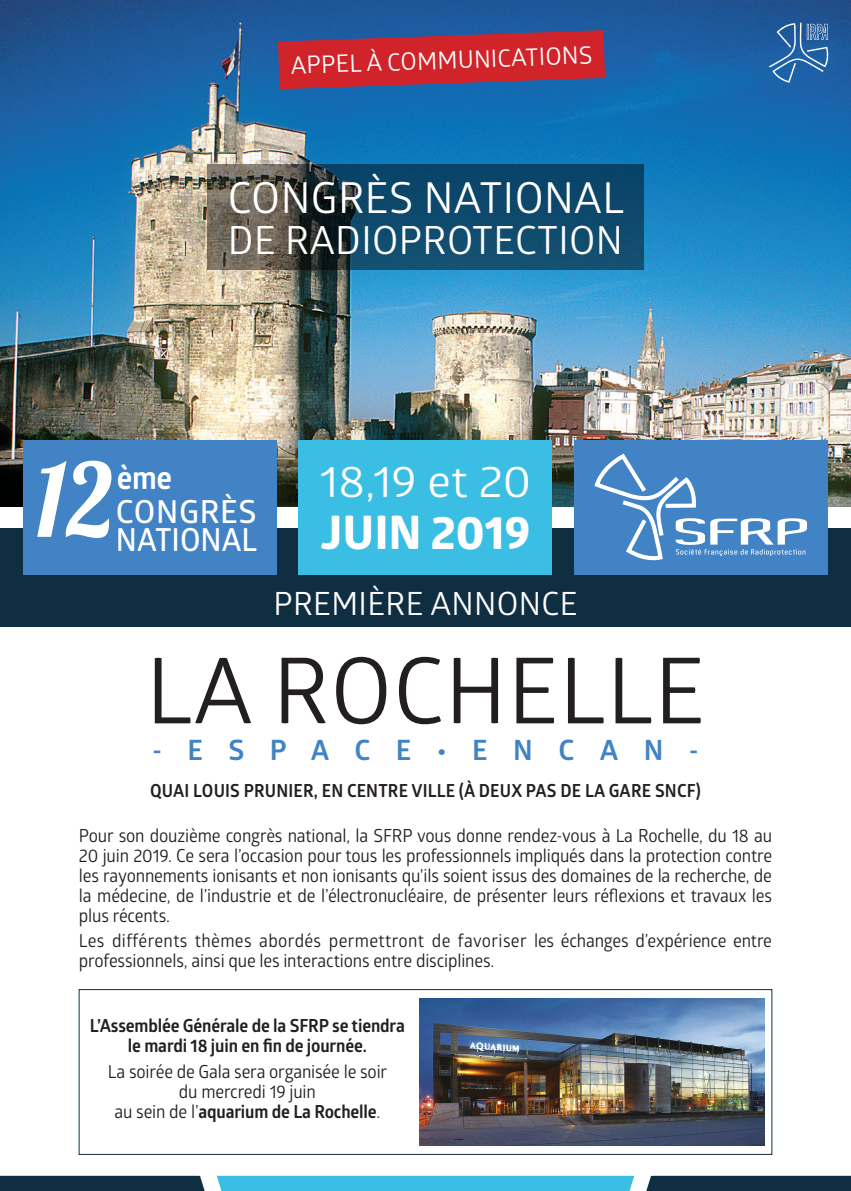
<style>
.page{position:relative;width:851px;height:1191px;background:#fff}
.page>*{position:absolute;margin:0;border:0;box-sizing:border-box;transform-origin:0 0}
.t1{font:101.8px "Lobster 1.4";color:#fff;scale:.95 1}
.t2{font:91px "Glober";letter-spacing:.01em;color:#231f20}
.t3{font:700 46.4px "Globerx";letter-spacing:.005em;color:#fff}
.t4{font:44px "Glober";color:#fff;scale:1.04 1}
.t5{font:42.8px "Glober";letter-spacing:.01em;color:#fff}
.t6{font:38.8px "Glober";letter-spacing:.01em;color:#fff}
.t7{font:32px "Glober";letter-spacing:.01em;color:#fff}
.t8{font:600 31.8px "Glober";color:#fff;scale:.95 1}
.t9{font:600 31.8px "Glober";letter-spacing:.02em;color:#fff}
.t10{font:700 31.8px "Glober";color:#fff;scale:.95 1}
.t11{font:700 28px "Glober";letter-spacing:.91em;color:#4183c4}
.t12{font:24px "Glober";color:#fff}
.t13{font:18px/20px "Glober";letter-spacing:-.01em;color:#231f20;text-align:justify;scale:.95 1}
.t14{font:700 18px/20px "Glober";letter-spacing:-.01em;color:#231f20;text-align:center;scale:.95 1}
.t15{font:700 18px "Glober";letter-spacing:.01em;color:#231f20;scale:.94 1}
.s1{font-weight:700}
</style>
<div class="page">
<div style="left:0;top:529px;width:850px;height:98px;background:#102e42"></div>
<img style="left:0;top:0;width:850px;height:506px">
<div style="left:23px;top:440px;width:253px;height:134px;background:#4183c4"></div>
<svg style="left:0;top:1151px;width:850px;height:40px"></svg>
<div style="left:298px;top:440px;width:254px;height:134px;background:#3bbee3"></div>
<div style="left:574px;top:440px;width:254px;height:134px;background:#4183c4"></div>
<svg style="left:278px;top:30px;width:327px;height:59px;background:#ac2f42"></svg>
<svg style="left:769px;top:23px;width:61px;height:60px;background:#3d73ae"></svg>
<svg style="left:594px;top:453px;width:212px;height:108px"></svg>
<div style="left:79px;top:989px;width:693px;height:165px;border:1px solid #102e42"></div>
<img style="left:419px;top:998px;width:345px;height:147px">
<svg style="left:207px;top:164px;width:436px;height:106px;background:#224a5f"></svg>
<p class="t12" style="left:290px;top:49px;width:303px;rotate:-2deg">APPEL À COMMUNICATIONS</p>
<p class="t5" style="left:228px;top:168px;width:398px">CONGRÈS NATIONAL</p>
<p class="t6" style="left:228px;top:213px;width:396px">DE RADIOPROTECTION</p>
<p class="t1" style="left:35px;top:435px;width:85px">12</p>
<p class="t10" style="left:117px;top:455px;width:60px">ème</p>
<p class="t9" style="left:116px;top:489px;width:142px">CONGRÈS</p>
<p class="t8" style="left:116px;top:517px;width:150px">NATIONAL</p>
<p class="t4" style="left:320px;top:450px;width:205px">18,19 et 20</p>
<p class="t3" style="left:321px;top:499px;width:211px">JUIN 2019</p>
<p class="t7" style="left:273px;top:581px;width:305px">PREMIÈRE ANNONCE</p>
<p class="t2" style="left:146px;top:627px;width:560px">LA ROCHELLE</p>
<p class="t11" style="left:152px;top:731px;width:548px">-ESPACE•ENCAN-</p>
<p class="t15" style="left:150px;top:778px;width:587px">QUAI LOUIS PRUNIER, EN CENTRE VILLE (À DEUX PAS DE LA GARE SNCF)</p>
<p class="t13" style="left:79px;top:824px;width:731px">Pour son douzième congrès national, la SFRP vous donne rendez-vous à La Rochelle, du 18 au 20 juin 2019. Ce sera l’occasion pour tous les professionnels impliqués dans la protection contre les rayonnements ionisants et non ionisants qu'ils soient issus des domaines de la recherche, de la médecine, de l’industrie et de l’électronucléaire, de présenter leurs réflexions et travaux les plus récents.</p>
<p class="t13" style="left:79px;top:930px;width:731px">Les différents thèmes abordés permettront de favoriser les échanges d’expérience entre professionnels, ainsi que les interactions entre disciplines.</p>
<p class="t14" style="left:90px;top:1015px;width:333px">L’Assemblée Générale de la SFRP se tiendra le mardi 18 juin en fin de journée.</p>
<p class="t13" style="left:108px;top:1060px;width:295px;text-align:center">La soirée de Gala sera organisée le soir du mercredi 19 juin<br>au sein de l’<span class="s1">aquarium de La Rochelle</span>.</p>
</div>
